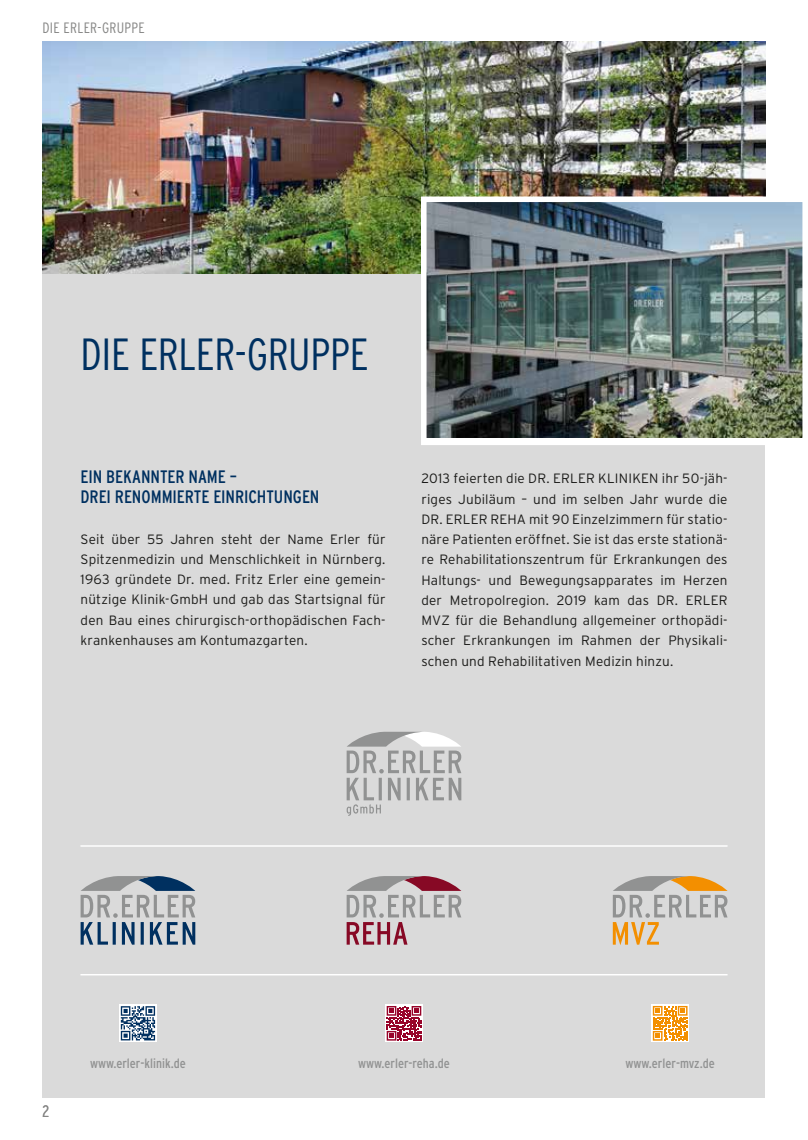
<style>
.page{position:relative;width:808px;height:1140px;background:#fff}
.page>*{position:absolute;margin:0;border:0;box-sizing:border-box;transform-origin:0 0}
.t1{font:300 condensed 45px "Interstate";letter-spacing:-.01em;color:#003060}
.t2{font:condensed 18px/20.2px "Interstate";letter-spacing:-.005em;color:#003060}
.t3{font:300 condensed 16.5px "Interstate";color:#878786}
.t4{font:300 condensed 15px "Interstate";letter-spacing:.02em;color:#878786}
.t5{font:300 13.5px/20.2px "Interstate";letter-spacing:.015em;color:#1a1a18;text-align:justify}
.t6{font:condensed 13.5px "Interstate";color:#919292}
</style>
<div class="page">
<div style="left:43px;top:43px;width:722px;height:1054px;background:#dadada"></div>
<img style="left:43px;top:42px;width:722px;height:232px">
<img style="left:428px;top:203px;width:373px;height:234px">
<div style="left:421px;top:196px;width:387px;height:249px;border:6px solid #fff"></div>
<svg style="left:81px;top:876px;width:114px;height:68px"></svg>
<svg style="left:119px;top:1004px;width:37px;height:37px"></svg>
<svg style="left:121px;top:1006px;width:34px;height:34px"></svg>
<svg style="left:613px;top:876px;width:114px;height:69px"></svg>
<svg style="left:652px;top:1004px;width:37px;height:37px"></svg>
<svg style="left:653px;top:1006px;width:34px;height:34px"></svg>
<svg style="left:347px;top:876px;width:114px;height:68px"></svg>
<svg style="left:385px;top:1004px;width:37px;height:37px"></svg>
<svg style="left:387px;top:1006px;width:34px;height:34px"></svg>
<svg style="left:347px;top:731px;width:114px;height:85px"></svg>
<hr style="left:80px;top:845px;width:647px;height:1px;background:#fff">
<hr style="left:80px;top:974px;width:647px;height:1px;background:#fff">
<p class="t4" style="left:43px;top:19px;width:104px">DIE ERLER-GRUPPE</p>
<h1 class="t1" style="left:81px;top:329px;width:290px">DIE ERLER-GRUPPE</h1>
<h2 class="t2" style="left:81px;top:466px;width:240px">EIN BEKANNTER NAME –<br>DREI RENOMMIERTE EINRICHTUNGEN</h2>
<p class="t5" style="left:81px;top:528px;width:306px">Seit über 55 Jahren steht der Name Erler für Spitzenmedizin und Menschlichkeit in Nürnberg.<br>1963 gründete Dr. med. Fritz Erler eine gemein&shy;nützige Klinik-GmbH und gab das Startsignal für den Bau eines chirurgisch-orthopädischen Fach&shy;krankenhauses am Kontumazgarten.</p>
<p class="t5" style="left:421px;top:468px;width:308px">2013 feierten die DR. ERLER KLINIKEN ihr 50-jäh&shy;riges Jubiläum – und im selben Jahr wurde die DR. ERLER REHA mit 90 Einzelzimmern für statio&shy;näre Patienten eröffnet. Sie ist das erste stationä&shy;re Rehabilitationszentrum für Erkrankungen des Haltungs- und Bewegungsapparates im Herzen der Metropolregion. 2019 kam das DR. ERLER MVZ für die Behandlung allgemeiner orthopädi&shy;scher Erkrankungen im Rahmen der Physikali&shy;schen und Rehabilitativen Medizin hinzu.</p>
<p class="t3" style="left:43px;top:1102px;width:8px">2</p>
<p class="t6" style="left:90px;top:1055px;width:97px">www.erler-klinik.de</p>
<p class="t6" style="left:358px;top:1055px;width:93px">www.erler-reha.de</p>
<p class="t6" style="left:625px;top:1055px;width:91px">www.erler-mvz.de</p>
</div>
